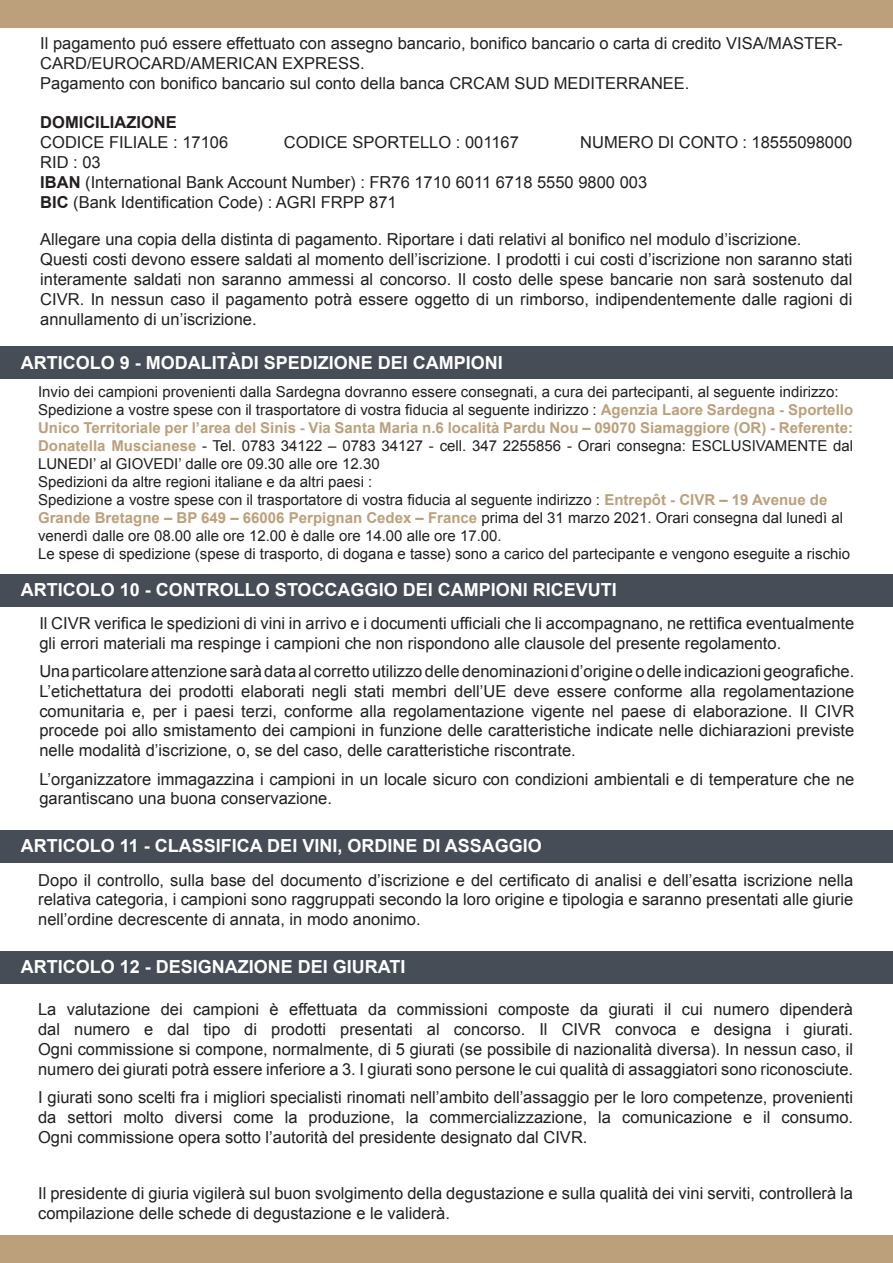
<style>
.page{position:relative;width:893px;height:1263px;background:#fff}
.page>*{position:absolute;margin:0;border:0;box-sizing:border-box;transform-origin:0 0}
.t1{font:700 18px "Arial";color:#fff}
.t2{font:16.5px/19.8px "Arial";color:#231f20}
.t3{font:700 16.5px "Arial";color:#231f20}
.t4{font:15px/18px "Arial";color:#231f20}
.s1{font-weight:700}
.s2{font-weight:700;color:#bca07b}
</style>
<div class="page">
<div style="left:0;top:0;width:893px;height:28px;background:#bca07b"></div>
<div style="left:0;top:346px;width:893px;height:33px;background:#464d57"></div>
<div style="left:0;top:574px;width:893px;height:33px;background:#464d57"></div>
<div style="left:0;top:830px;width:893px;height:32px;background:#464d57"></div>
<div style="left:0;top:951px;width:893px;height:32px;background:#464d57"></div>
<div style="left:0;top:1235px;width:893px;height:28px;background:#bca07b"></div>
<p class="t2" style="left:40px;top:34px;width:804px">Il pagamento puó essere effettuato con assegno bancario, bonifico bancario o carta di credito VISA/MASTER-<br>CARD/EUROCARD/AMERICAN EXPRESS.<br>Pagamento con bonifico bancario sul conto della banca CRCAM SUD MEDITERRANEE.</p>
<p class="t3" style="left:40px;top:112px;width:138px">DOMICILIAZIONE</p>
<p class="t2" style="left:40px;top:133px;width:190px">CODICE FILIALE : 17106</p>
<p class="t2" style="left:284px;top:133px;width:237px">CODICE SPORTELLO : 001167</p>
<p class="t2" style="left:580px;top:133px;width:274px">NUMERO DI CONTO : 18555098000</p>
<p class="t2" style="left:40px;top:152px;width:608px">RID : 03<br><span class="s1">IBAN</span> (International Bank Account Number) : FR76 1710 6011 6718 5550 9800 003<br><span class="s1">BIC</span> (Bank Identification Code) : AGRI FRPP 871</p>
<p class="t2" style="left:40px;top:230px;width:814px">Allegare una copia della distinta di pagamento. Riportare i dati relativi al bonifico nel modulo d’iscrizione.<br>Questi costi devono essere saldati al momento dell’iscrizione. I prodotti i cui costi d’iscrizione non saranno stati interamente saldati non saranno ammessi al concorso. Il costo delle spese bancarie non sarà sostenuto dal CIVR. In nessun caso il pagamento potrà essere oggetto di un rimborso, indipendentemente dalle ragioni di annullamento di un’iscrizione.</p>
<p class="t1" style="left:21px;top:350px;width:484px">ARTICOLO 9 - MODALITÀDI SPEDIZIONE DEI CAMPIONI</p>
<p class="t4" style="left:38px;top:383px;width:816px">Invio dei campioni provenienti dalla Sardegna dovranno essere consegnati, a cura dei partecipanti, al seguente indirizzo:<br>Spedizione a vostre spese con il trasportatore di vostra fiducia al seguente indirizzo : <span class="s2">Agenzia Laore Sardegna - Sportello Unico Territoriale per l’area del Sinis - Via Santa Maria n.6 località Pardu Nou – 09070 Siamaggiore (OR) - Referente:<br>Donatella Muscianese</span> - Tel. 0783 34122 – 0783 34127 - cell. 347 2255856 - Orari consegna: ESCLUSIVAMENTE dal LUNEDI’ al GIOVEDI’ dalle ore 09.30 alle ore 12.30<br>Spedizioni da altre regioni italiane e da altri paesi :<br>Spedizione a vostre spese con il trasportatore di vostra fiducia al seguente indirizzo : <span class="s2">Entrepôt - CIVR – 19 Avenue de Grande Bretagne – BP 649 – 66006 Perpignan Cedex – France</span> prima del 31 marzo 2021. Orari consegna dal lunedì al venerdì dalle ore 08.00 alle ore 12.00 è dalle ore 14.00 alle ore 17.00.<br>Le spese di spedizione (spese di trasporto, di dogana e tasse) sono a carico del partecipante e vengono eseguite a rischio</p>
<p class="t1" style="left:21px;top:578px;width:597px">ARTICOLO 10 - CONTROLLO STOCCAGGIO DEI CAMPIONI RICEVUTI</p>
<p class="t2" style="left:39px;top:613px;width:816px">Il CIVR verifica le spedizioni di vini in arrivo e i documenti ufficiali che li accompagnano, ne rettifica eventualmente gli errori materiali ma respinge i campioni che non rispondono alle clausole del presente regolamento.</p>
<p class="t2" style="left:39px;top:661px;width:816px;text-align:justify">Una particolare attenzione sarà data al corretto utilizzo delle denominazioni d’origine o delle indicazioni geografiche.<br>L’etichettatura dei prodotti elaborati negli stati membri dell’UE deve essere conforme alla regolamentazione comunitaria e, per i paesi terzi, conforme alla regolamentazione vigente nel paese di elaborazione. Il CIVR procede poi allo smistamento dei campioni in funzione delle caratteristiche indicate nelle dichiarazioni previste nelle modalità d’iscrizione, o, se del caso, delle caratteristiche riscontrate.</p>
<p class="t2" style="left:39px;top:769px;width:816px">L’organizzatore immagazzina i campioni in un locale sicuro con condizioni ambientali e di temperature che ne garantiscano una buona conservazione.</p>
<p class="t1" style="left:21px;top:834px;width:522px">ARTICOLO 11 - CLASSIFICA DEI VINI, ORDINE DI ASSAGGIO</p>
<p class="t2" style="left:38px;top:870px;width:816px;text-align:justify">Dopo il controllo, sulla base del documento d’iscrizione e del certificato di analisi e dell’esatta iscrizione nella relativa categoria, i campioni sono raggruppati secondo la loro origine e tipologia e saranno presentati alle giurie nell’ordine decrescente di annata, in modo anonimo.</p>
<p class="t1" style="left:21px;top:955px;width:386px">ARTICOLO 12 - DESIGNAZIONE DEI GIURATI</p>
<p class="t2" style="left:38px;top:1000px;width:816px;text-align:justify">La valutazione dei campioni è effettuata da commissioni composte da giurati il cui numero dipenderà dal numero e dal tipo di prodotti presentati al concorso. Il CIVR convoca e designa i giurati.<br>Ogni commissione si compone, normalmente, di 5 giurati (se possibile di nazionalità diversa). In nessun caso, il numero dei giurati potrà essere inferiore a 3. I giurati sono persone le cui qualità di assaggiatori sono riconosciute.</p>
<p class="t2" style="left:38px;top:1087px;width:816px;text-align:justify">I giurati sono scelti fra i migliori specialisti rinomati nell’ambito dell’assaggio per le loro competenze, provenienti da settori molto diversi come la produzione, la commercializzazione, la comunicazione e il consumo.<br>Ogni commissione opera sotto l’autorità del presidente designato dal CIVR.</p>
<p class="t2" style="left:38px;top:1184px;width:816px">Il presidente di giuria vigilerà sul buon svolgimento della degustazione e sulla qualità dei vini serviti, controllerà la compilazione delle schede di degustazione e le validerà.</p>
</div>
